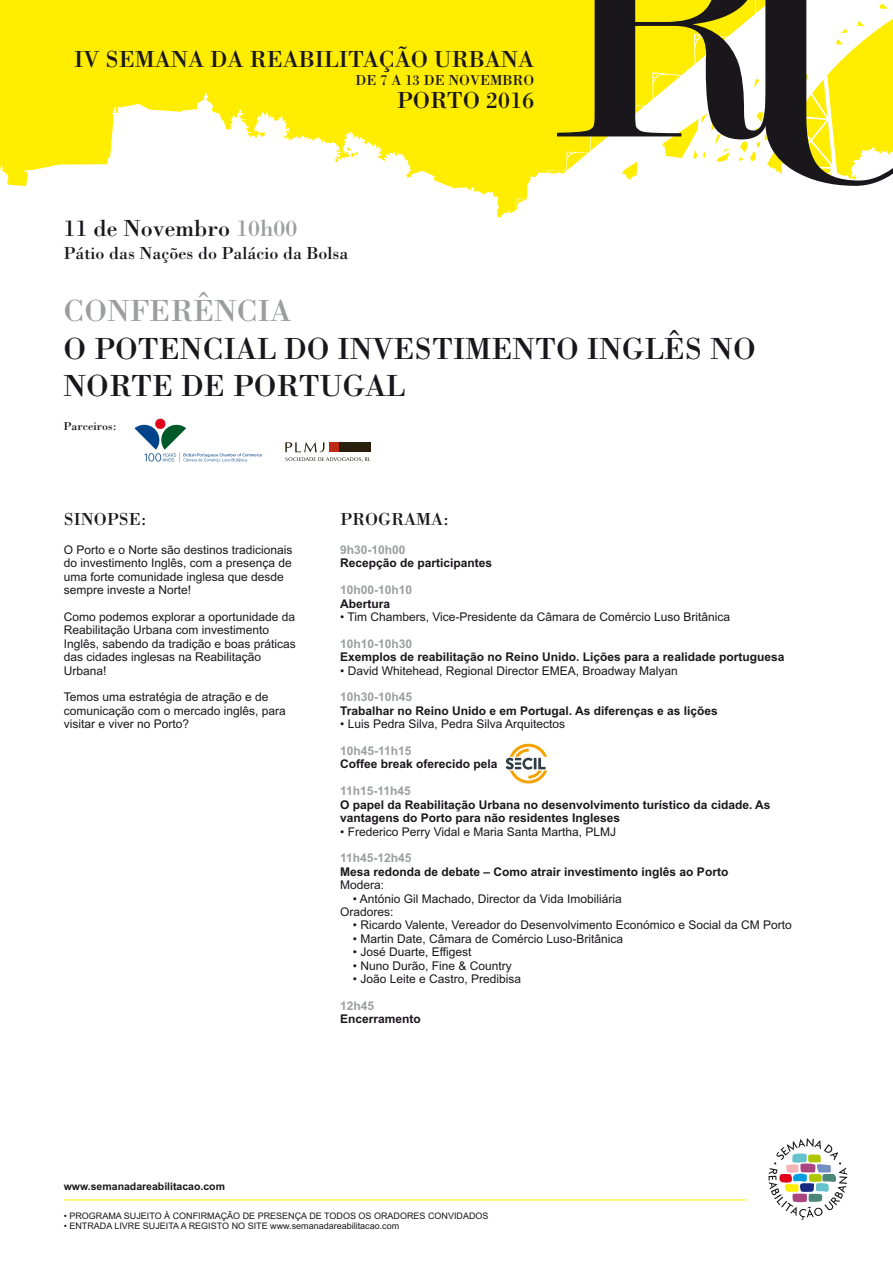
<style>
.page{position:relative;width:893px;height:1263px;background:#fff}
.page>*{position:absolute;margin:0;border:0;box-sizing:border-box;transform-origin:0 0}
.t1{font:330px "Modern";color:#1a171c}
.t2{font:31.5px/37.5px "Bodoni Std";color:#1a171c}
.t3{font:31.5px "Bodoni Std";color:#9c9e9e}
.t4{font:24px "Bodoni Std";color:#1a171c}
.t5{font:18px "Bodoni Std";color:#1a171c}
.t6{font:15px "Bodoni Std";color:#1a171c}
.t7{font:12px/13.4px "Arial";color:#1a171c}
.t8{font:700 12px/13.4px "Arial";color:#1a171c}
.t9{font:700 12px "Arial";color:#9c9e9e}
.t10{font:12px "Bodoni Std";color:#1a171c}
.t11{font:700 10.5px "Arial";color:#1a171c}
.t12{font:9px "Arial";color:#1a171c}
.s1{color:#9c9e9e}
</style>
<div class="page">
<svg style="left:0;top:0;width:893px;height:218px;fill:#ffed00"></svg>
<hr style="left:64px;top:1199px;width:682px;height:1px;background:#ffed00">
<svg style="left:768px;top:1138px;width:79px;height:82px"></svg>
<svg style="left:506px;top:744px;width:41px;height:39px"></svg>
<svg style="left:285px;top:442px;width:85px;height:20px"></svg>
<svg style="left:134px;top:418px;width:128px;height:44px"></svg>
<h3 class="t4" style="left:74px;top:50px;width:462px">IV SEMANA DA REABILITAÇÃO URBANA</h3>
<p class="t6" style="left:355px;top:74px;width:180px">DE 7 A 13 DE NOVEMBRO</p>
<h3 class="t4" style="left:397px;top:92px;width:139px">PORTO 2016</h3>
<h1 class="t1" style="left:540px;top:-56px;width:414px">RU</h1>
<h3 class="t4" style="left:64px;top:219px;width:235px">11 de Novembro <span class="s1">10h00</span></h3>
<h3 class="t5" style="left:64px;top:246px;width:287px">Pátio das Nações do Palácio da Bolsa</h3>
<h2 class="t3" style="left:64px;top:299px;width:229px">CONFERÊNCIA</h2>
<h2 class="t2" style="left:64px;top:334px;width:694px">O POTENCIAL DO INVESTIMENTO INGLÊS NO<br>NORTE DE PORTUGAL</h2>
<p class="t10" style="left:64px;top:421px;width:55px">Parceiros:</p>
<h3 class="t5" style="left:64px;top:513px;width:85px">SINOPSE:</h3>
<p class="t7" style="left:64px;top:544px;width:230px">O Porto e o Norte são destinos tradicionais do investimento Inglês, com a presença de uma forte comunidade inglesa que desde sempre investe a Norte!</p>
<p class="t7" style="left:64px;top:611px;width:234px">Como podemos explorar a oportunidade da Reabilitação Urbana com investimento Inglês, sabendo da tradição e boas práticas das cidades inglesas na Reabilitação Urbana!</p>
<p class="t7" style="left:64px;top:692px;width:224px">Temos uma estratégia de atração e de comunicação com o mercado inglês, para visitar e viver no Porto?</p>
<h3 class="t5" style="left:340px;top:513px;width:110px">PROGRAMA:</h3>
<p class="t8" style="left:340px;top:558px;width:154px">Recepção de participantes</p>
<p class="t8" style="left:340px;top:598px;width:52px">Abertura</p>
<p class="t7" style="left:340px;top:611px;width:392px">• Tim Chambers, Vice-Presidente da Câmara de Comércio Luso Britânica</p>
<p class="t8" style="left:340px;top:651px;width:446px">Exemplos de reabilitação no Reino Unido. Lições para a realidade portuguesa</p>
<p class="t7" style="left:340px;top:665px;width:339px">• David Whitehead, Regional Director EMEA, Broadway Malyan</p>
<p class="t8" style="left:340px;top:705px;width:379px">Trabalhar no Reino Unido e em Portugal. As diferenças e as lições</p>
<p class="t7" style="left:340px;top:718px;width:226px">• Luis Pedra Silva, Pedra Silva Arquitectos</p>
<p class="t8" style="left:340px;top:759px;width:159px">Coffee break oferecido pela</p>
<p class="t8" style="left:340px;top:799px;width:432px">O papel da Reabilitação Urbana no desenvolvimento turístico da cidade. As vantagens do Porto para não residentes Ingleses</p>
<p class="t7" style="left:340px;top:826px;width:278px">• Frederico Perry Vidal e Maria Santa Martha, PLMJ</p>
<p class="t8" style="left:340px;top:866px;width:390px">Mesa redonda de debate – Como atrair investimento inglês ao Porto</p>
<p class="t7" style="left:340px;top:879px;width:46px">Modera:</p>
<p class="t7" style="left:340px;top:893px;width:283px;text-indent:13px">• António Gil Machado, Director da Vida Imobiliária<br>Oradores:</p>
<p class="t7" style="left:353px;top:919px;width:440px">• Ricardo Valente, Vereador do Desenvolvimento Económico e Social da CM Porto</p>
<p class="t7" style="left:353px;top:933px;width:272px">• Martin Date, Câmara de Comércio Luso-Britânica</p>
<p class="t7" style="left:353px;top:946px;width:120px">• José Duarte, Effigest</p>
<p class="t7" style="left:353px;top:960px;width:160px">• Nuno Durão, Fine &amp; Country</p>
<p class="t7" style="left:353px;top:973px;width:170px">• João Leite e Castro, Predibisa</p>
<p class="t8" style="left:340px;top:1013px;width:82px">Encerramento</p>
<p class="t9" style="left:340px;top:545px;width:67px">9h30-10h00</p>
<p class="t9" style="left:340px;top:585px;width:74px">10h00-10h10</p>
<p class="t9" style="left:340px;top:639px;width:74px">10h10-10h30</p>
<p class="t9" style="left:340px;top:693px;width:74px">10h30-10h45</p>
<p class="t9" style="left:340px;top:746px;width:73px">10h45-11h15</p>
<p class="t9" style="left:340px;top:786px;width:72px">11h15-11h45</p>
<p class="t9" style="left:340px;top:853px;width:73px">11h45-12h45</p>
<p class="t9" style="left:340px;top:1001px;width:36px">12h45</p>
<p class="t11" style="left:64px;top:1182px;width:163px">www.semanadareabilitacao.com</p>
<p class="t12" style="left:64px;top:1212px;width:426px">• PROGRAMA SUJEITO À CONFIRMAÇÃO DE PRESENÇA DE TODOS OS ORADORES CONVIDADOS</p>
<p class="t12" style="left:64px;top:1222px;width:337px">• ENTRADA LIVRE SUJEITA A REGISTO NO SITE www.semanadareabilitacao.com</p>
</div>
